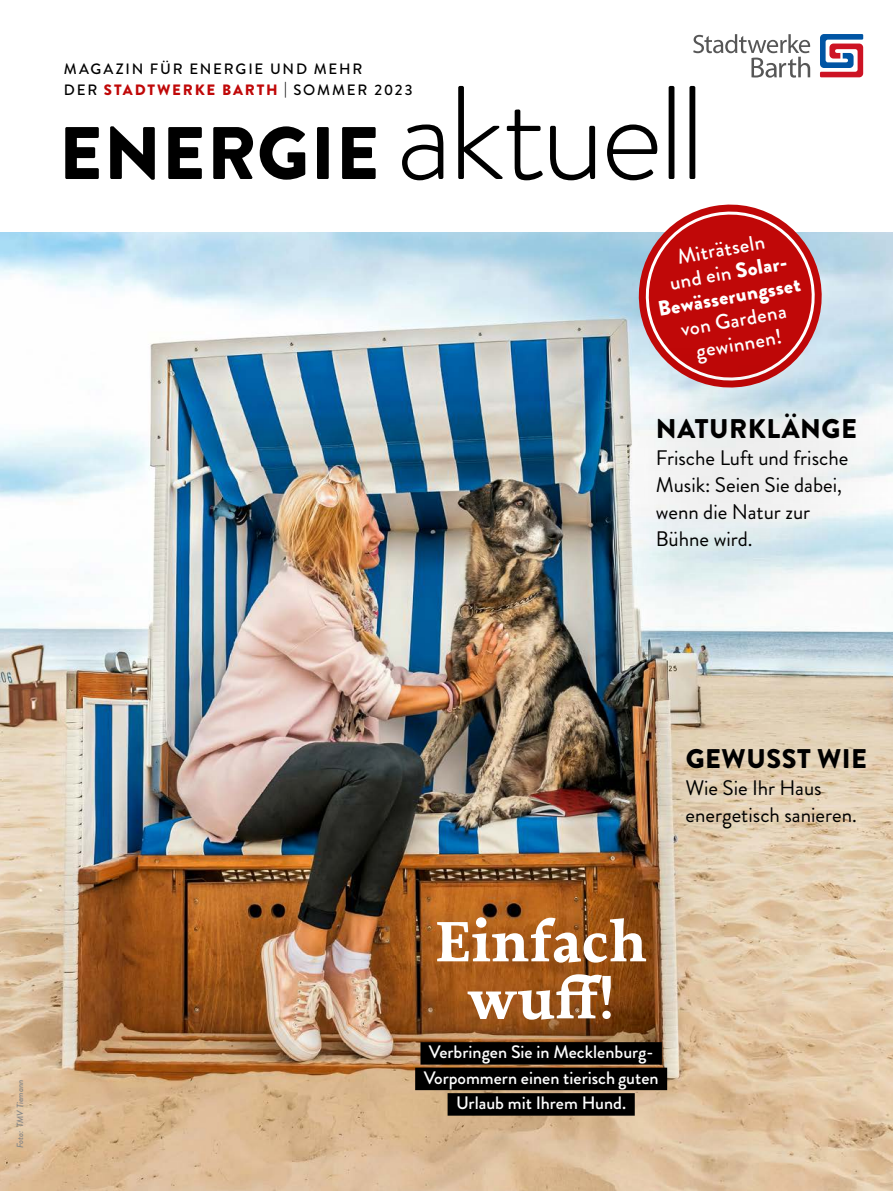
<style>
.page{position:relative;width:893px;height:1191px;background:#fff}
.page>*{position:absolute;margin:0;border:0;box-sizing:border-box;transform-origin:0 0}
.t1{font:700 60px/57px "Proforma";color:#fff;text-align:center}
.t2{font:900 27px "Brandon Grotesque";letter-spacing:.02em;color:#000}
.t3{font:21px/27px "Brandon Grotesque";color:#000}
.t4{font:900 21px/24px "Brandon Grotesque";color:#fff;text-align:center}
.t5{font:500 21px/24px "Brandon Grotesque";color:#fff;text-align:center}
.t6{font:500 18px/25.5px "Brandon Grotesque";color:#fff;text-align:center}
.t7{font:500 15px/21px "Brandon Grotesque";letter-spacing:.12em;color:#000}
.t8{font:italic 500 9px "Brandon Grotesque";color:#878786}
.s1{font-weight:900;color:#c00808}
.s2{font-weight:500}
</style>
<div class="page">
<img style="left:0;top:232px;width:893px;height:959px">
<svg style="left:65px;top:86px;width:630px;height:94px"></svg>
<svg style="left:693px;top:34px;width:117px;height:44px"></svg>
<svg style="left:820px;top:34px;width:43px;height:43px"></svg>
<svg style="left:631px;top:204px;width:198px;height:127px;background:#c84648"></svg>
<div style="left:570px;top:331px;width:323px;height:307px;background:#000;opacity:.5"></div>
<div style="left:420px;top:1042px;width:242px;height:22px;background:#000"></div>
<div style="left:415px;top:1067px;width:252px;height:23px;background:#000"></div>
<div style="left:448px;top:1093px;width:187px;height:22px;background:#000"></div>
<p class="t7" style="left:64px;top:59px;width:351px">MAGAZIN FÜR ENERGIE UND MEHR<br>DER <span class="s1">STADTWERKE BARTH</span> | SOMMER 2023</p>
<p class="t4" style="left:648px;top:250px;width:146px;rotate:-10deg"><span class="s2">Miträtseln<br>und ein</span> Solar-<br>Bewässerungsset</p>
<p class="t5" style="left:679px;top:318px;width:109px;rotate:-10deg">von Gardena gewinnen!</p>
<p class="t2" style="left:656px;top:410px;width:202px">NATURKLÄNGE</p>
<p class="t3" style="left:656px;top:445px;width:194px">Frische Luft und frische<br>Musik: Seien Sie dabei, wenn die Natur zur<br>Bühne wird.</p>
<p class="t8" style="left:14px;top:1148px;width:71px;rotate:-90deg">Foto: TMV Tiemann</p>
<p class="t2" style="left:686px;top:740px;width:183px">GEWUSST WIE</p>
<p class="t3" style="left:686px;top:775px;width:173px">Wie Sie Ihr Haus energetisch sanieren.</p>
<h1 class="t1" style="left:435px;top:913px;width:215px">Einfach wuff!</h1>
<p class="t6" style="left:424px;top:1039px;width:236px">Verbringen Sie in Mecklenburg-<br>Vorpommern einen tierisch guten<br>Urlaub mit Ihrem Hund.</p>
</div>
